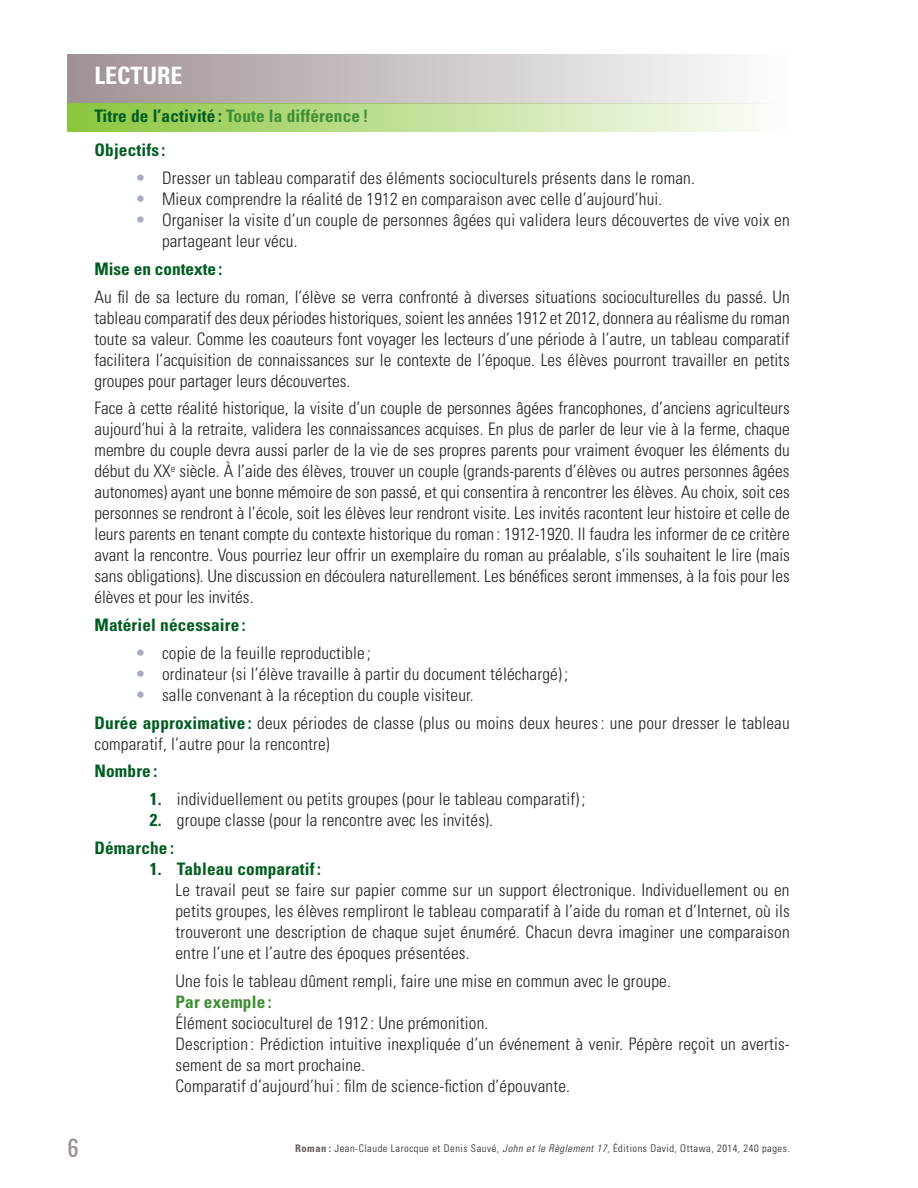
<style>
.page{position:relative;width:918px;height:1188px;background:#fff}
.page>*{position:absolute;margin:0;border:0;box-sizing:border-box;transform-origin:0 0}
.t1{font:700 condensed 24px "Univers";color:#fff}
.t2{font:21px "Oswald";color:#9f9292}
.t3{font:300 condensed 17.25px/21px "Univers";letter-spacing:.01em;color:#231f20}
.t4{font:700 condensed 17.25px/34.5px "Univers";letter-spacing:.01em;color:#015c20}
.t5{font:700 condensed 17.25px "Univers";letter-spacing:.01em;color:#3f8d33}
.t6{font:300 condensed 10.5px "Univers";letter-spacing:.05em;color:#231f20}
.s1{color:#3f8d33}
.s2{font-size:17.85px;color:#a7adbe}
.s3{font-weight:700;color:#015c20}
.s4{font-weight:700;color:#645c58}
.s5{font-style:italic}
</style>
<div class="page">
<div style="left:68px;top:54px;width:722px;height:50px;background:linear-gradient(to right,#9f9191,#fefefe)"></div>
<div style="left:68px;top:104px;width:722px;height:28px;background:linear-gradient(to right,#8bc63d,#fdfefd)"></div>
<h1 class="t1" style="left:94px;top:60px;width:90px">LECTURE</h1>
<p class="t4" style="left:94px;top:98px;width:275px">Titre de l’activité : <span class="s1">Toute la différence !<br></span>Objectifs :</p>
<p class="t3" style="left:135px;top:168px;width:561px"><span class="s2">•</span> Dresser un tableau comparatif des éléments socioculturels présents dans le roman.</p>
<p class="t3" style="left:135px;top:189px;width:529px"><span class="s2">•</span> Mieux comprendre la réalité de 1912 en comparaison avec celle d’aujourd’hui.</p>
<p class="t3" style="left:162px;top:210px;width:629px;text-indent:-27px"><span class="s2">•</span> Organiser la visite d’un couple de personnes âgées qui validera leurs découvertes de vive voix en partageant leur vécu.</p>
<p class="t4" style="left:95px;top:251px;width:129px">Mise en contexte:</p>
<p class="t3" style="left:95px;top:286px;width:697px;text-align:justify">Au fil de sa lecture du roman, l’élève se verra confronté à diverses situations socioculturelles du passé. Un tableau comparatif des deux périodes historiques, soient les années 1912 et 2012, donnera au réalisme du roman toute sa valeur. Comme les coauteurs font voyager les lecteurs d’une période à l’autre, un tableau comparatif facilitera l’acquisition de connaissances sur le contexte de l’époque. Les élèves pourront travailler en petits groupes pour partager leurs découvertes.</p>
<p class="t3" style="left:95px;top:398px;width:697px;text-align:justify">Face à cette réalité historique, la visite d’un couple de personnes âgées francophones, d’anciens agriculteurs aujourd’hui à la retraite, validera les connaissances acquises. En plus de parler de leur vie à la ferme, chaque membre du couple devra aussi parler de la vie de ses propres parents pour vraiment évoquer les éléments du début du XX<sup>e</sup> siècle. À l’aide des élèves, trouver un couple (grands-parents d’élèves ou autres personnes âgées autonomes) ayant une bonne mémoire de son passé, et qui consentira à rencontrer les élèves. Au choix, soit ces personnes se rendront à l’école, soit les élèves leur rendront visite. Les invités racontent leur histoire et celle de leurs parents en tenant compte du contexte historique du roman : 1912-1920. Il faudra les informer de ce critère avant la rencontre. Vous pourriez leur offrir un exemplaire du roman au préalable, s’ils souhaitent le lire (mais sans obligations). Une discussion en découlera naturellement. Les bénéfices seront immenses, à la fois pour les élèves et pour les invités.</p>
<p class="t4" style="left:95px;top:608px;width:153px">Matériel nécessaire :</p>
<p class="t3" style="left:135px;top:642px;width:238px"><span class="s2">•</span> copie de la feuille reproductible ;</p>
<p class="t3" style="left:135px;top:663px;width:435px"><span class="s2">•</span> ordinateur (si l’élève travaille à partir du document téléchargé) ;</p>
<p class="t3" style="left:95px;top:681px;width:697px;line-height:27.8px;text-indent:40px"><span class="s2">•</span> salle convenant à la réception du couple visiteur.<br><span class="s3">Durée approximative :</span> deux périodes de classe (plus ou moins deux heures: une pour dresser le tableau</p>
<p class="t3" style="left:95px;top:733px;width:237px">comparatif, l’autre pour la rencontre)</p>
<p class="t4" style="left:95px;top:754px;width:64px">Nombre :</p>
<p class="t3" style="left:150px;top:789px;width:437px"><span class="s3">1.</span> individuellement ou petits groupes (pour le tableau comparatif) ;</p>
<p class="t3" style="left:94px;top:806px;width:400px;line-height:27.8px;text-indent:56px"><span class="s3">2.</span> groupe classe (pour la rencontre avec les invités).<br><span class="s3">Démarche :</span></p>
<p class="t4" style="left:150px;top:851px;width:173px">1. Tableau comparatif :</p>
<p class="t3" style="left:175px;top:879px;width:616px;text-align:justify">Le travail peut se faire sur papier comme sur un support électronique. Individuellement ou en petits groupes, les élèves rempliront le tableau comparatif à l’aide du roman et d’Internet, où ils trouveront une description de chaque sujet énuméré. Chacun devra imaginer une comparaison entre l’une et l’autre des époques présentées.</p>
<p class="t3" style="left:175px;top:970px;width:497px">Une fois le tableau dûment rempli, faire une mise en commun avec le groupe.</p>
<p class="t5" style="left:175px;top:991px;width:98px">Par exemple :</p>
<p class="t3" style="left:175px;top:1012px;width:614px">Élément socioculturel de 1912 : Une prémonition.<br>Description : Prédiction intuitive inexpliquée d’un événement à venir. Pépère reçoit un avertis&shy;sement de sa mort prochaine.<br>Comparatif d’aujourd’hui : film de science-fiction d’épouvante.</p>
<p class="t2" style="left:68px;top:1132px;width:13px">6</p>
<p class="t6" style="left:295px;top:1142px;width:496px"><span class="s4">Roman :</span> Jean-Claude Larocque et Denis Sauvé, <span class="s5">John et le Règlement 17,</span> Éditions David, Ottawa, 2014, 240 pages.</p>
</div>
